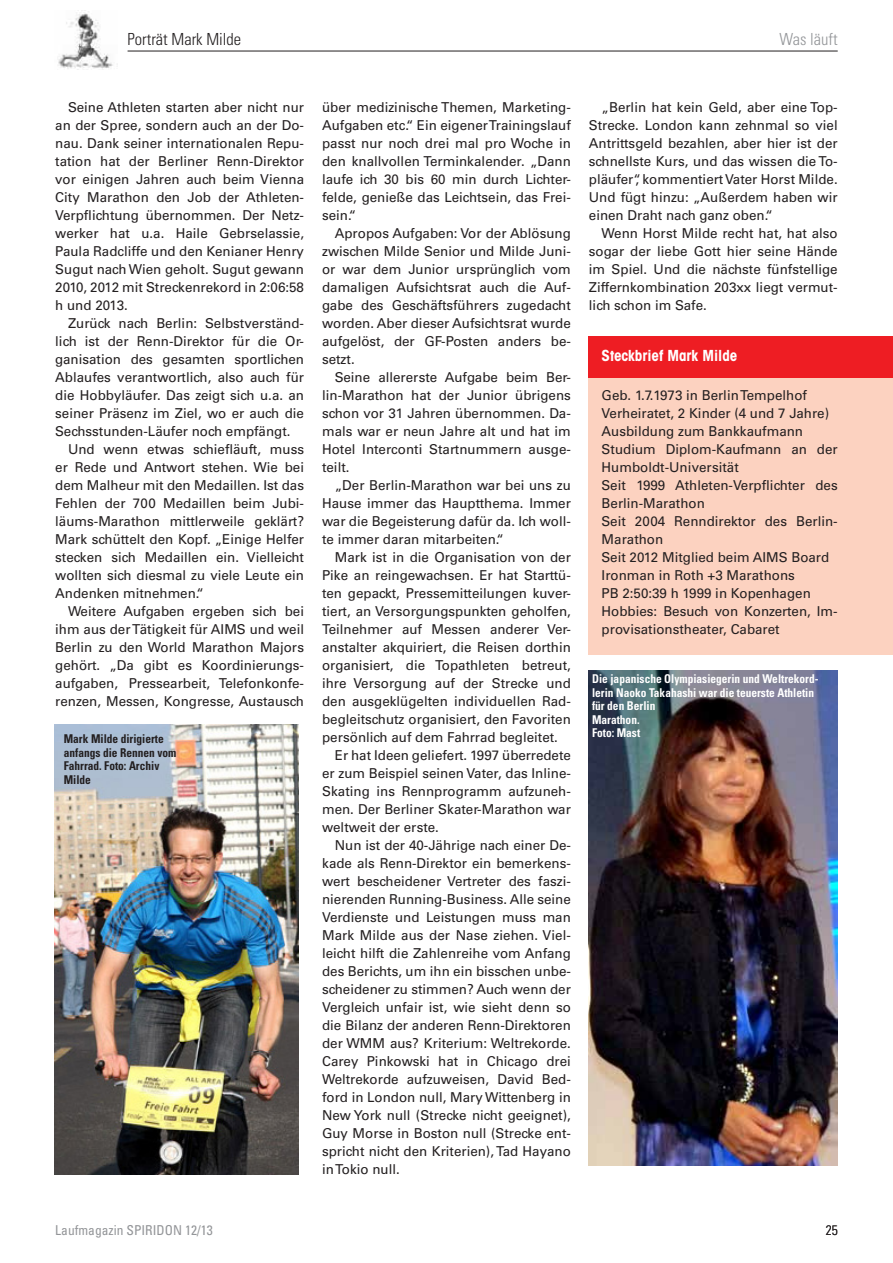
<style>
.page{position:relative;width:893px;height:1263px;background:#fff}
.page>*{position:absolute;margin:0;border:0;box-sizing:border-box;transform-origin:0 0}
.t1{font:300 condensed 16.65px "Univers LT Std";color:#231f20}
.t2{font:300 condensed 16.65px "Univers LT Std";color:#939598}
.t3{font:700 condensed 15px "ITC Avant Garde Std";color:#fff}
.t4{font:13.65px/18px "Univers LT Std";color:#231f20;text-align:justify}
.t5{font:condensed 13.65px "Univers LT Std";color:#939598}
.t6{font:300 condensed 13.65px "Univers LT Std";color:#231f20}
.t7{font:700 condensed 12.15px/13.5px "Univers LT Std";color:#fff;scale:.94 1}
.t8{font:700 condensed 12.15px/13.5px "Univers LT Std";color:#231f20;scale:.94 1}
</style>
<div class="page">
<img style="left:58px;top:11px;width:60px;height:59px">
<div style="left:589px;top:337px;width:304px;height:317px;background:#fcd2c0"></div>
<div style="left:589px;top:337px;width:304px;height:41px;background:#ee1d23"></div>
<hr style="left:128px;top:51px;width:710px;height:1px;background:#231f20">
<img style="left:54px;top:724px;width:245px;height:450px">
<img style="left:589px;top:670px;width:249px;height:495px">
<p class="t1" style="left:128px;top:29px;width:115px">Porträt Mark Milde</p>
<p class="t2" style="left:779px;top:29px;width:60px">Was läuft</p>
<p class="t4" style="left:55px;top:98px;width:250px;text-indent:13px">Seine Athleten starten aber nicht nur an der Spree, sondern auch an der Do&shy;nau. Dank seiner internationalen Repu&shy;tation hat der Berliner Renn-Direktor vor einigen Jahren auch beim Vienna City Marathon den Job der Athleten-Verpflichtung übernommen. Der Netz&shy;werker hat u.a. Haile Gebrselassie, Paula Radcliffe und den Kenianer Henry Sugut nach Wien geholt. Sugut gewann 2010, 2012 mit Streckenrekord in 2:06:58 h und 2013.</p>
<p class="t4" style="left:68px;top:314px;width:238px">Zurück nach Berlin: Selbstverständ-</p>
<p class="t4" style="left:55px;top:332px;width:250px">lich ist der Renn-Direktor für die Or-</p>
<p class="t4" style="left:55px;top:350px;width:250px">ganisation des gesamten sportlichen</p>
<p class="t4" style="left:55px;top:368px;width:250px">Ablaufes verantwortlich, also auch für</p>
<p class="t4" style="left:55px;top:386px;width:250px">die Hobbyläufer. Das zeigt sich u.a. an</p>
<p class="t4" style="left:55px;top:404px;width:250px">seiner Präsenz im Ziel, wo er auch die</p>
<p class="t4" style="left:55px;top:422px;width:237px">Sechsstunden-Läufer noch empfängt.</p>
<p class="t4" style="left:68px;top:440px;width:238px">Und wenn etwas schiefläuft, muss</p>
<p class="t4" style="left:55px;top:458px;width:250px">er Rede und Antwort stehen. Wie bei</p>
<p class="t4" style="left:55px;top:476px;width:250px">dem Malheur mit den Medaillen. Ist das</p>
<p class="t4" style="left:55px;top:494px;width:250px">Fehlen der 700 Medaillen beim Jubi-</p>
<p class="t4" style="left:55px;top:512px;width:250px">läums-Marathon mittlerweile geklärt?</p>
<p class="t4" style="left:55px;top:530px;width:250px">Mark schüttelt den Kopf. „Einige Helfer</p>
<p class="t4" style="left:55px;top:548px;width:250px">stecken sich Medaillen ein. Vielleicht</p>
<p class="t4" style="left:55px;top:566px;width:250px">wollten sich diesmal zu viele Leute ein</p>
<p class="t4" style="left:55px;top:584px;width:150px">Andenken mitnehmen.“</p>
<p class="t4" style="left:68px;top:602px;width:238px">Weitere Aufgaben ergeben sich bei</p>
<p class="t4" style="left:55px;top:620px;width:250px">ihm aus der Tätigkeit für AIMS und weil</p>
<p class="t4" style="left:55px;top:638px;width:250px">Berlin zu den World Marathon Majors</p>
<p class="t4" style="left:55px;top:656px;width:250px">gehört. „Da gibt es Koordinierungs-</p>
<p class="t4" style="left:55px;top:674px;width:250px">aufgaben, Pressearbeit, Telefonkonfe-</p>
<p class="t4" style="left:55px;top:692px;width:250px">renzen, Messen, Kongresse, Austausch</p>
<p class="t8" style="left:64px;top:732px;width:121px">Mark Milde dirigierte anfangs die Rennen vom<br>Fahrrad. Foto: Archiv<br>Milde</p>
<p class="t4" style="left:322px;top:98px;width:250px">über medizinische Themen, Marketing-Aufgaben etc.“ Ein eigener Trainingslauf passt nur noch drei mal pro Woche in den knallvollen Terminkalender. „Dann laufe ich 30 bis 60 min durch Lichter&shy;felde, genieße das Leichtsein, das Frei&shy;sein.“</p>
<p class="t4" style="left:322px;top:224px;width:250px;text-indent:13px">Apropos Aufgaben: Vor der Ablösung zwischen Milde Senior und Milde Juni&shy;or war dem Junior ursprünglich vom damaligen Aufsichtsrat auch die Auf&shy;gabe des Geschäftsführers zugedacht worden. Aber dieser Aufsichtsrat wurde aufgelöst, der GF-Posten anders be&shy;setzt.</p>
<p class="t4" style="left:322px;top:368px;width:250px;text-indent:13px">Seine allererste Aufgabe beim Ber&shy;lin-Marathon hat der Junior übrigens schon vor 31 Jahren übernommen. Da&shy;mals war er neun Jahre alt und hat im Hotel Interconti Startnummern ausge&shy;teilt.</p>
<p class="t4" style="left:322px;top:476px;width:250px;text-indent:13px">„Der Berlin-Marathon war bei uns zu Hause immer das Hauptthema. Immer war die Begeisterung dafür da. Ich woll&shy;te immer daran mitarbeiten.“</p>
<p class="t4" style="left:335px;top:548px;width:238px">Mark ist in die Organisation von der</p>
<p class="t4" style="left:322px;top:566px;width:250px">Pike an reingewachsen. Er hat Starttü-</p>
<p class="t4" style="left:322px;top:584px;width:250px">ten gepackt, Pressemitteilungen kuver-</p>
<p class="t4" style="left:322px;top:602px;width:250px">tiert, an Versorgungspunkten geholfen,</p>
<p class="t4" style="left:322px;top:620px;width:250px">Teilnehmer auf Messen anderer Ver-</p>
<p class="t4" style="left:322px;top:638px;width:250px">anstalter akquiriert, die Reisen dorthin</p>
<p class="t4" style="left:322px;top:656px;width:250px">organisiert, die Topathleten betreut,</p>
<p class="t4" style="left:322px;top:674px;width:250px">ihre Versorgung auf der Strecke und</p>
<p class="t4" style="left:322px;top:692px;width:250px">den ausgeklügelten individuellen Rad-</p>
<p class="t4" style="left:322px;top:710px;width:250px">begleitschutz organisiert, den Favoriten</p>
<p class="t4" style="left:322px;top:728px;width:237px">persönlich auf dem Fahrrad begleitet.</p>
<p class="t4" style="left:335px;top:746px;width:238px">Er hat Ideen geliefert. 1997 überredete</p>
<p class="t4" style="left:322px;top:764px;width:250px">er zum Beispiel seinen Vater, das Inline-</p>
<p class="t4" style="left:322px;top:782px;width:250px">Skating ins Rennprogramm aufzuneh-</p>
<p class="t4" style="left:322px;top:800px;width:250px">men. Der Berliner Skater-Marathon war</p>
<p class="t4" style="left:322px;top:818px;width:118px">weltweit der erste.</p>
<p class="t4" style="left:335px;top:836px;width:238px">Nun ist der 40-Jährige nach einer De-</p>
<p class="t4" style="left:322px;top:854px;width:250px">kade als Renn-Direktor ein bemerkens-</p>
<p class="t4" style="left:322px;top:872px;width:250px">wert bescheidener Vertreter des faszi-</p>
<p class="t4" style="left:322px;top:890px;width:250px">nierenden Running-Business. Alle seine</p>
<p class="t4" style="left:322px;top:908px;width:250px">Verdienste und Leistungen muss man</p>
<p class="t4" style="left:322px;top:926px;width:250px">Mark Milde aus der Nase ziehen. Viel-</p>
<p class="t4" style="left:322px;top:944px;width:250px">leicht hilft die Zahlenreihe vom Anfang</p>
<p class="t4" style="left:322px;top:962px;width:250px">des Berichts, um ihn ein bisschen unbe-</p>
<p class="t4" style="left:322px;top:980px;width:250px">scheidener zu stimmen? Auch wenn der</p>
<p class="t4" style="left:322px;top:998px;width:250px">Vergleich unfair ist, wie sieht denn so</p>
<p class="t4" style="left:322px;top:1016px;width:250px">die Bilanz der anderen Renn-Direktoren</p>
<p class="t4" style="left:322px;top:1034px;width:250px">der WMM aus? Kriterium: Weltrekorde.</p>
<p class="t4" style="left:322px;top:1052px;width:250px">Carey Pinkowski hat in Chicago drei</p>
<p class="t4" style="left:322px;top:1070px;width:250px">Weltrekorde aufzuweisen, David Bed-</p>
<p class="t4" style="left:322px;top:1088px;width:250px">ford in London null, Mary Wittenberg in</p>
<p class="t4" style="left:322px;top:1106px;width:250px">New York null (Strecke nicht geeignet),</p>
<p class="t4" style="left:322px;top:1124px;width:250px">Guy Morse in Boston null (Strecke ent-</p>
<p class="t4" style="left:322px;top:1142px;width:250px">spricht nicht den Kriterien), Tad Hayano</p>
<p class="t4" style="left:322px;top:1160px;width:79px">in Tokio null.</p>
<p class="t4" style="left:589px;top:98px;width:250px;text-indent:13px">„Berlin hat kein Geld, aber eine Top-Strecke. London kann zehnmal so viel Antrittsgeld bezahlen, aber hier ist der schnellste Kurs, und das wissen die To&shy;pläufer“, kommentiert Vater Horst Milde.<br>Und fügt hinzu: „Außerdem haben wir einen Draht nach ganz oben.“</p>
<p class="t4" style="left:589px;top:224px;width:250px;text-indent:13px">Wenn Horst Milde recht hat, hat also sogar der liebe Gott hier seine Hände im Spiel. Und die nächste fünfstellige Ziffernkombination 203xx liegt vermut&shy;lich schon im Safe.</p>
<p class="t3" style="left:602px;top:346px;width:137px">Steckbrief Mark Milde</p>
<p class="t4" style="left:602px;top:386px;width:238px;text-align:left">Geb. 1.7.1973 in Berlin Tempelhof<br>Verheiratet, 2 Kinder (4 und 7 Jahre)<br>Ausbildung zum Bankkaufmann<br>Studium Diplom-Kaufmann an der<br>Humboldt-Universität<br>Seit 1999 Athleten-Verpflichter des<br>Berlin-Marathon<br>Seit 2004 Renndirektor des Berlin-<br>Marathon<br>Seit 2012 Mitglied beim AIMS Board<br>Ironman in Roth +3 Marathons<br>PB 2:50:39 h 1999 in Kopenhagen<br>Hobbies: Besuch von Konzerten, Im&shy;provisationstheater, Cabaret</p>
<p class="t7" style="left:592px;top:672px;width:242px">Die japanische Olympiasiegerin und Weltrekord&shy;lerin Naoko Takahashi war die teuerste Athletin für den Berlin<br>Marathon.<br>Foto: Mast</p>
<p class="t5" style="left:55px;top:1221px;width:159px">Laufmagazin SPIRIDON 12/13</p>
<p class="t6" style="left:826px;top:1221px;width:13px">25</p>
</div>
